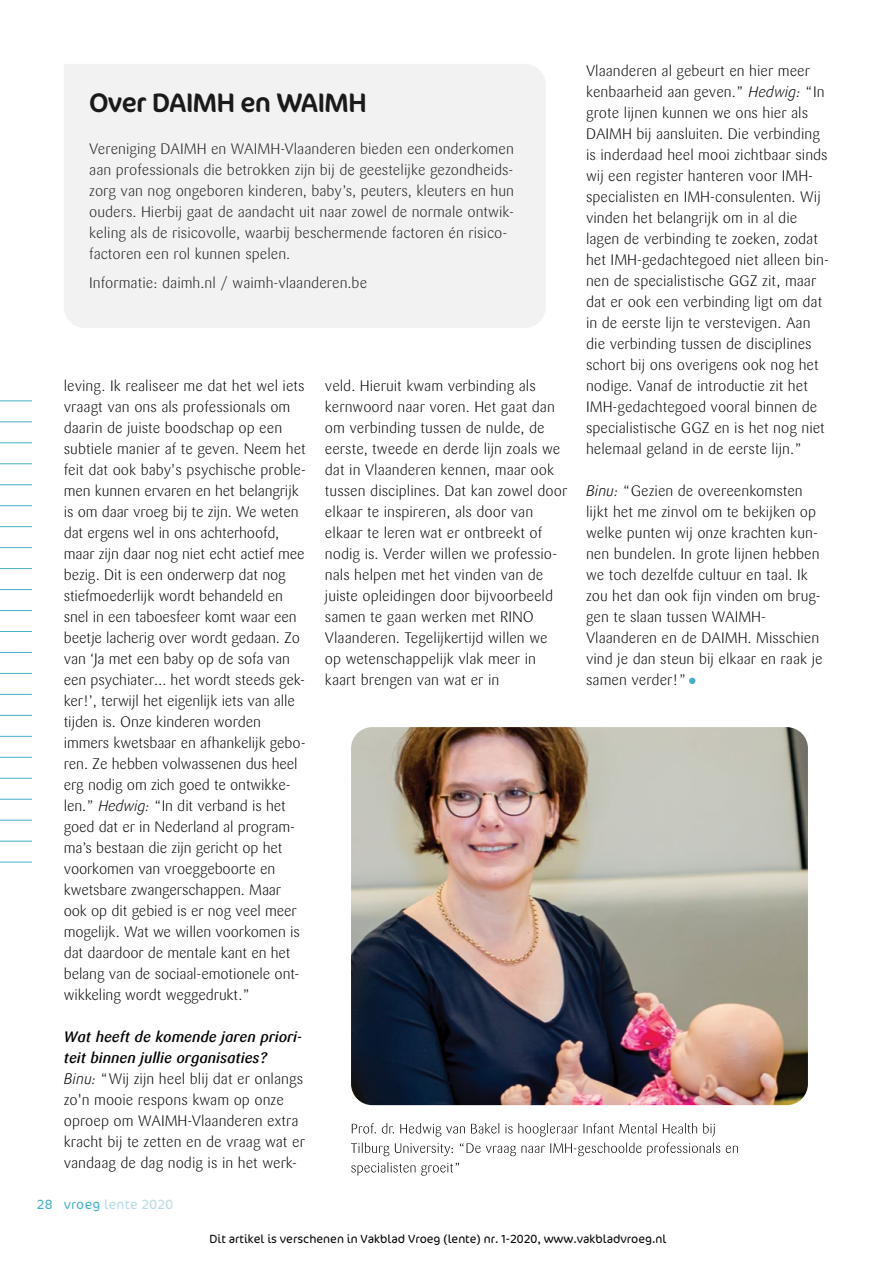
<style>
.page{position:relative;width:893px;height:1263px;background:#fff}
.page>*{position:absolute;margin:0;border:0;box-sizing:border-box;transform-origin:0 0}
.t1{font:27px "Cocon";letter-spacing:-.02em;color:#000}
.t2{font:300 15px/21px "Sari";color:#000}
.t3{font:300 13.5px "Cocon";letter-spacing:.02em;color:#b7dae4}
.t4{font:300 12px "Cocon";color:#000}
.s1{font-style:italic}
.s2{font-weight:500;font-style:italic}
.s3{color:#44b1c8}
</style>
<div class="page">
<hr style="left:0;top:400px;width:32px;height:1px;background:#44b1c8">
<hr style="left:0;top:421px;width:32px;height:1px;background:#44b1c8">
<hr style="left:0;top:442px;width:32px;height:1px;background:#44b1c8">
<hr style="left:0;top:463px;width:32px;height:1px;background:#44b1c8">
<hr style="left:0;top:484px;width:32px;height:1px;background:#44b1c8">
<hr style="left:0;top:505px;width:32px;height:1px;background:#44b1c8">
<hr style="left:0;top:526px;width:32px;height:1px;background:#44b1c8">
<hr style="left:0;top:547px;width:32px;height:1px;background:#44b1c8">
<hr style="left:0;top:568px;width:32px;height:1px;background:#44b1c8">
<hr style="left:0;top:589px;width:32px;height:1px;background:#44b1c8">
<hr style="left:0;top:610px;width:32px;height:1px;background:#44b1c8">
<hr style="left:0;top:631px;width:32px;height:1px;background:#44b1c8">
<hr style="left:0;top:652px;width:32px;height:1px;background:#44b1c8">
<hr style="left:0;top:673px;width:32px;height:1px;background:#44b1c8">
<hr style="left:0;top:694px;width:32px;height:1px;background:#44b1c8">
<hr style="left:0;top:715px;width:32px;height:1px;background:#44b1c8">
<hr style="left:0;top:736px;width:32px;height:1px;background:#44b1c8">
<hr style="left:0;top:757px;width:32px;height:1px;background:#44b1c8">
<hr style="left:0;top:778px;width:32px;height:1px;background:#44b1c8">
<hr style="left:0;top:799px;width:32px;height:1px;background:#44b1c8">
<hr style="left:0;top:820px;width:32px;height:1px;background:#44b1c8">
<hr style="left:0;top:841px;width:32px;height:1px;background:#44b1c8">
<hr style="left:0;top:862px;width:32px;height:1px;background:#44b1c8">
<svg style="left:689px;top:678px;width:6px;height:6px"></svg>
<img style="left:351px;top:727px;width:457px;height:378px">
<div style="left:64px;top:64px;width:481px;height:264px;background:#f2f2f3"></div>
<svg style="left:351px;top:1162px;width:108px;height:14px"></svg>
<svg style="left:351px;top:1123px;width:387px;height:33px"></svg>
<h1 class="t1" style="left:89px;top:86px;width:279px">Over DAIMH en WAIMH</h1>
<p class="t2" style="left:89px;top:138px;width:426px">Vereniging DAIMH en WAIMH-Vlaanderen bieden een onderkomen aan professionals die betrokken zijn bij de geestelijke gezondheids&shy;zorg van nog ongeboren kinderen, baby’s, peuters, kleuters en hun ouders. Hierbij gaat de aandacht uit naar zowel de normale ontwik&shy;keling als de risicovolle, waarbij beschermende factoren én risico&shy;factoren een rol kunnen spelen.</p>
<p class="t2" style="left:89px;top:273px;width:279px">Informatie: daimh.nl / waimh-vlaanderen.be</p>
<p class="t2" style="left:64px;top:376px;width:244px">leving. Ik realiseer me dat het wel iets vraagt van ons als professionals om daarin de juiste boodschap op een subtiele manier af te geven. Neem het feit dat ook baby's psychische proble&shy;men kunnen ervaren en het belangrijk is om daar vroeg bij te zijn. We weten dat ergens wel in ons achterhoofd, maar zijn daar nog niet echt actief mee bezig. Dit is een onderwerp dat nog stiefmoederlijk wordt behandeld en snel in een taboesfeer komt waar een beetje lacherig over wordt gedaan. Zo van ‘Ja met een baby op de sofa van een psychiater… het wordt steeds gek&shy;ker!’, terwijl het eigenlijk iets van alle tijden is. Onze kinderen worden immers kwetsbaar en afhankelijk gebo&shy;ren. Ze hebben volwassenen dus heel erg nodig om zich goed te ontwikke&shy;len.” <span class="s1">Hedwig:</span> “In dit verband is het goed dat er in Nederland al program&shy;ma’s bestaan die zijn gericht op het voorkomen van vroeggeboorte en kwetsbare zwangerschappen. Maar ook op dit gebied is er nog veel meer mogelijk. Wat we willen voorkomen is dat daardoor de mentale kant en het belang van de sociaal-emotionele ont&shy;wikkeling wordt weggedrukt.”</p>
<p class="t2" style="left:64px;top:1027px;width:243px"><span class="s2">Wat heeft de komende jaren priori&shy;teit binnen jullie organisaties?<br></span><span class="s1">Binu:</span> “Wij zijn heel blij dat er onlangs zo'n mooie respons kwam op onze oproep om WAIMH-Vlaanderen extra kracht bij te zetten en de vraag wat er vandaag de dag nodig is in het werk-</p>
<p class="t3" style="left:37px;top:1196px;width:138px"><span class="s3">28 vroeg</span> lente 2020</p>
<p class="t2" style="left:325px;top:376px;width:244px">veld. Hieruit kwam verbinding als kernwoord naar voren. Het gaat dan om verbinding tussen de nulde, de eerste, tweede en derde lijn zoals we dat in Vlaanderen kennen, maar ook tussen disciplines. Dat kan zowel door elkaar te inspireren, als door van elkaar te leren wat er ontbreekt of nodig is. Verder willen we professio&shy;nals helpen met het vinden van de juiste opleidingen door bijvoorbeeld samen te gaan werken met RINO Vlaanderen. Tegelijkertijd willen we op wetenschappelijk vlak meer in kaart brengen van wat er in</p>
<p class="t2" style="left:586px;top:61px;width:244px">Vlaanderen al gebeurt en hier meer kenbaarheid aan geven.” <span class="s1">Hedwig:</span> “In grote lijnen kunnen we ons hier als DAIMH bij aansluiten. Die verbinding is inderdaad heel mooi zichtbaar sinds wij een register hanteren voor IMH&shy;specialisten en IMH-consulenten. Wij vinden het belangrijk om in al die lagen de verbinding te zoeken, zodat het IMH-gedachtegoed niet alleen bin&shy;nen de specialistische GGZ zit, maar dat er ook een verbinding ligt om dat in de eerste lijn te verstevigen. Aan die verbinding tussen de disciplines schort bij ons overigens ook nog het nodige. Vanaf de introductie zit het IMH-gedachtegoed vooral binnen de specialistische GGZ en is het nog niet helemaal geland in de eerste lijn.”</p>
<p class="t2" style="left:586px;top:481px;width:238px"><span class="s1">Binu:</span> “Gezien de overeenkomsten lijkt het me zinvol om te bekijken op welke punten wij onze krachten kun&shy;nen bundelen. In grote lijnen hebben we toch dezelfde cultuur en taal. Ik zou het dan ook fijn vinden om brug&shy;gen te slaan tussen WAIMH-<br>Vlaanderen en de DAIMH. Misschien vind je dan steun bij elkaar en raak je samen verder!”</p>
<p class="t4" style="left:210px;top:1232px;width:458px">Dit artikel is verschenen in Vakblad Vroeg (lente) nr. 1-2020, www.vakbladvroeg.nl</p>
</div>
